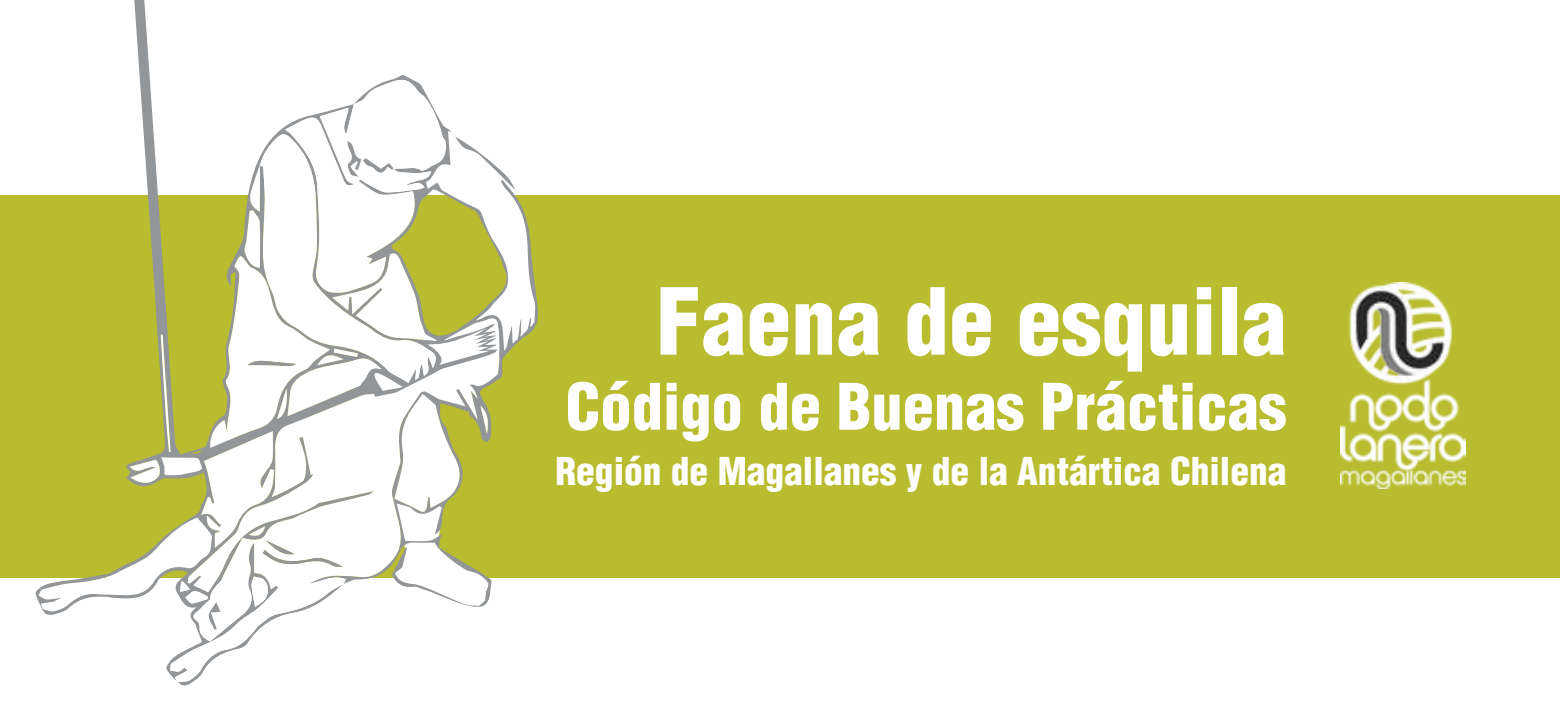
<style>
.page{position:relative;width:1560px;height:709px;background:#fff}
.page>*{position:absolute;margin:0;border:0;box-sizing:border-box;transform-origin:0 0}
.t1{font:900 condensed 90px "Helvetica LT Std";color:#fff}
.t2{font:900 condensed 62.5px "Helvetica LT Std";color:#fff}
.t3{font:900 condensed 37.5px "Helvetica LT Std";color:#fff}
</style>
<div class="page">
<div style="left:0;top:195px;width:1559px;height:383px;background:#b8bc2e"></div>
<svg style="left:170px;top:630px;width:88px;height:52px"></svg>
<svg style="left:35px;top:0;width:501px;height:630px"></svg>
<img style="left:1340px;top:283px;width:125px;height:206px">
<h1 class="t1" style="left:656px;top:265px;width:631px">Faena de esquila</h1>
<h2 class="t2" style="left:565px;top:367px;width:722px">Código de Buenas Prácticas</h2>
<p class="t3" style="left:555px;top:447px;width:732px">Región de Magallanes y de la Antártica Chilena</p>
</div>
